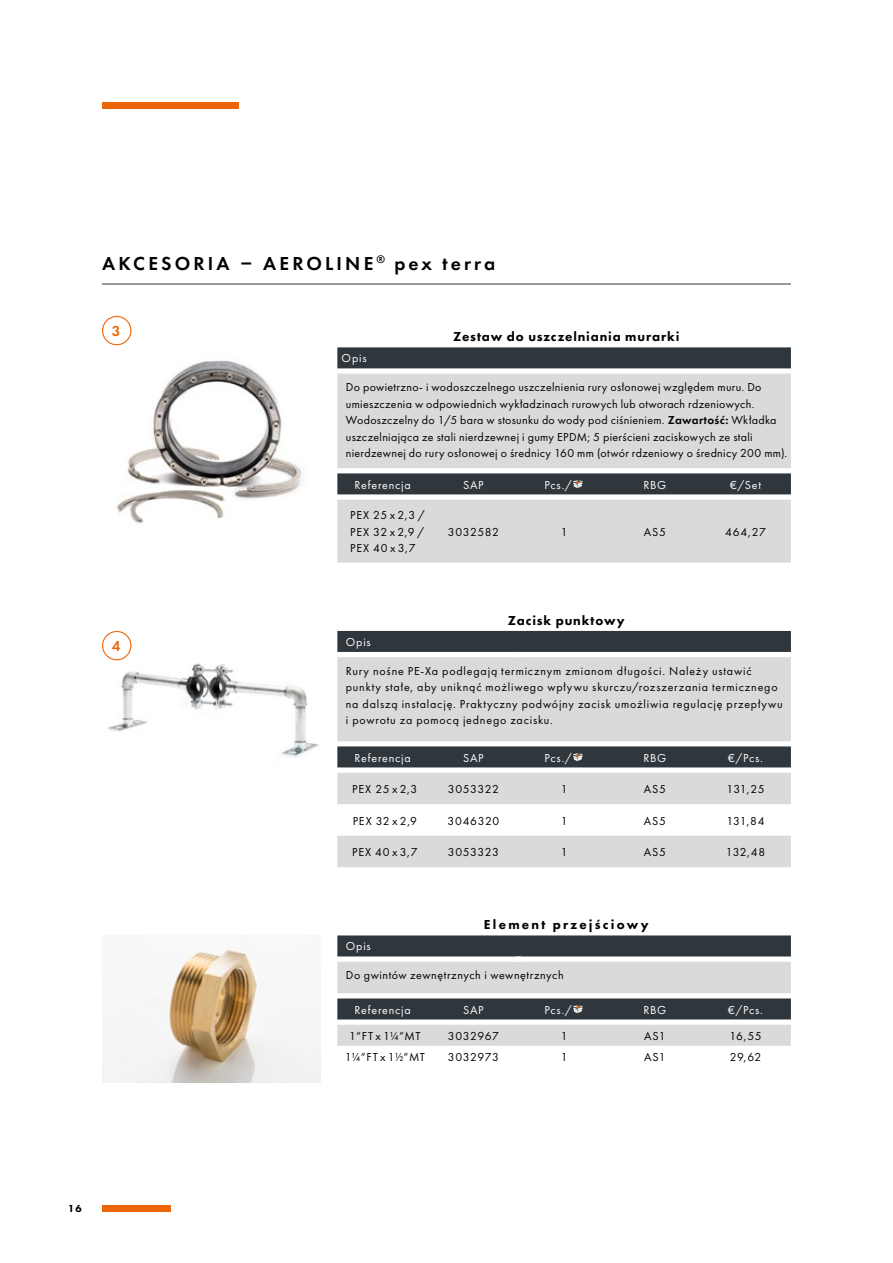
<style>
.page{position:relative;width:893px;height:1263px;background:#fff}
.page>*{position:absolute;margin:0;border:0;box-sizing:border-box;transform-origin:0 0}
.t1{font:600 19.5px "Futura PT";letter-spacing:.16em;color:#000}
.t2{font:600 15px "Futura PT";color:#ec6608}
.t3{font:800 13.5px "Futura PT";letter-spacing:.065em;color:#000}
.t4{font:800 13.5px "Futura PT";letter-spacing:.165em;color:#000}
.t5{font:12px/16.5px "Futura PT";letter-spacing:.04em;color:#000}
.t6{font:12px/16.5px "Futura PT";letter-spacing:.065em;color:#000}
.t7{font:12px "Futura PT";letter-spacing:.065em;color:#fff}
.t8{font:12px "Futura PT";letter-spacing:.06em;color:#000}
.t9{font:800 10.5px "Futura PT";color:#000}
.s1{font-weight:600}
</style>
<div class="page">
<img style="left:102px;top:950px;width:218px;height:132px">
<img style="left:117px;top:360px;width:185px;height:165px">
<img style="left:102px;top:631px;width:217px;height:126px">
<div style="left:102px;top:316px;width:29px;height:29px;border:1px solid #ec6608;border-radius:50%"></div>
<div style="left:103px;top:631px;width:28px;height:29px;background:#fff;border-radius:50%"></div>
<div style="left:102px;top:631px;width:29px;height:29px;border:1px solid #ec6608;border-radius:50%"></div>
<hr style="left:102px;top:284px;width:689px;height:1px;background:#2f373d">
<svg style="left:337px;top:935px;width:454px;height:111px;background:#9fa2a4"></svg>
<div style="left:337px;top:631px;width:454px;height:21px;background:#2f373d"></div>
<svg style="left:337px;top:657px;width:454px;height:210px;fill:#dadada"></svg>
<svg style="left:573px;top:753px;width:11px;height:8px"></svg>
<svg style="left:337px;top:347px;width:454px;height:27px;fill:#2f373d"></svg>
<svg style="left:337px;top:374px;width:454px;height:189px;background:#c9caca"></svg>
<svg style="left:573px;top:480px;width:11px;height:8px"></svg>
<div style="left:102px;top:1205px;width:68px;height:7px;background:#ec6608"></div>
<div style="left:102px;top:102px;width:136px;height:7px;background:#ec6608"></div>
<h1 class="t1" style="left:102px;top:251px;width:394px">AKCESORIA – AEROLINE <sup>®</sup> pex terra</h1>
<p class="t2" style="left:112px;top:322px;width:10px">3</p>
<p class="t2" style="left:112px;top:637px;width:10px">4</p>
<p class="t3" style="left:453px;top:328px;width:228px">Zestaw do uszczelniania murarki</p>
<p class="t7" style="left:342px;top:351px;width:26px">Opis</p>
<p class="t5" style="left:346px;top:379px;width:443px">Do powietrzno- i wodoszczelnego uszczelnienia rury osłonowej względem muru. Do umieszczenia w odpowiednich wykładzinach rurowych lub otworach rdzeniowych.<br>Wodoszczelny do 1/5 bara w stosunku do wody pod ciśnieniem. <span class="s1">Zawartość:</span> Wkładka uszczelniająca ze stali nierdzewnej i gumy EPDM; 5 pierścieni zaciskowych ze stali nierdzewnej do rury osłonowej o średnicy 160 mm (otwór rdzeniowy o średnicy 200 mm).</p>
<p class="t7" style="left:354px;top:477px;width:58px">Referencja</p>
<p class="t7" style="left:463px;top:477px;width:22px">SAP</p>
<p class="t7" style="left:544px;top:477px;width:29px">Pcs./</p>
<p class="t7" style="left:643px;top:477px;width:24px">RBG</p>
<p class="t7" style="left:730px;top:477px;width:33px">€/Set</p>
<p class="t5" style="left:350px;top:507px;width:76px;text-align:justify">PEX 25 x 2,3 / PEX 32 x 2,9 / PEX 40 x 3,7</p>
<p class="t5" style="left:448px;top:523px;width:53px">3032582</p>
<p class="t5" style="left:561px;top:523px;width:8px">1</p>
<p class="t5" style="left:644px;top:523px;width:24px">AS5</p>
<p class="t5" style="left:725px;top:523px;width:42px">464,27</p>
<p class="t3" style="left:508px;top:612px;width:118px">Zacisk punktowy</p>
<p class="t7" style="left:346px;top:634px;width:26px">Opis</p>
<p class="t6" style="left:346px;top:662px;width:439px">Rury nośne PE-Xa podlegają termicznym zmianom długości. Należy ustawić punkty stałe, aby uniknąć możliwego wpływu skurczu/rozszerzania termicznego na dalszą instalację. Praktyczny podwójny zacisk umożliwia regulację przepływu i powrotu za pomocą jednego zacisku.</p>
<p class="t7" style="left:354px;top:750px;width:58px">Referencja</p>
<p class="t7" style="left:463px;top:750px;width:22px">SAP</p>
<p class="t7" style="left:544px;top:750px;width:29px">Pcs./</p>
<p class="t7" style="left:643px;top:750px;width:24px">RBG</p>
<p class="t7" style="left:728px;top:750px;width:36px">€/Pcs.</p>
<p class="t5" style="left:352px;top:781px;width:67px">PEX 25 x 2,3</p>
<p class="t5" style="left:448px;top:781px;width:53px">3053322</p>
<p class="t5" style="left:561px;top:781px;width:8px">1</p>
<p class="t5" style="left:644px;top:781px;width:24px">AS5</p>
<p class="t5" style="left:727px;top:781px;width:39px">131,25</p>
<p class="t5" style="left:353px;top:812px;width:66px">PEX 32 x 2,9</p>
<p class="t8" style="left:448px;top:813px;width:53px">3046320</p>
<p class="t5" style="left:561px;top:812px;width:8px">1</p>
<p class="t5" style="left:644px;top:812px;width:24px">AS5</p>
<p class="t5" style="left:727px;top:812px;width:40px">131,84</p>
<p class="t5" style="left:352px;top:844px;width:67px">PEX 40 x 3,7</p>
<p class="t5" style="left:448px;top:844px;width:52px">3053323</p>
<p class="t5" style="left:561px;top:844px;width:8px">1</p>
<p class="t5" style="left:644px;top:844px;width:24px">AS5</p>
<p class="t5" style="left:726px;top:844px;width:41px">132,48</p>
<p class="t4" style="left:484px;top:916px;width:166px">Element przejściowy</p>
<p class="t7" style="left:346px;top:939px;width:26px">Opis</p>
<p class="t5" style="left:346px;top:967px;width:219px">Do gwintów zewnętrznych i wewnętrznych</p>
<p class="t7" style="left:354px;top:1002px;width:58px">Referencja</p>
<p class="t7" style="left:463px;top:1002px;width:22px">SAP</p>
<p class="t7" style="left:544px;top:1002px;width:29px">Pcs./</p>
<p class="t7" style="left:643px;top:1002px;width:24px">RBG</p>
<p class="t7" style="left:728px;top:1002px;width:36px">€/Pcs.</p>
<p class="t5" style="left:349px;top:1027px;width:73px">1“FT x 1¼“MT</p>
<p class="t5" style="left:448px;top:1027px;width:52px">3032967</p>
<p class="t5" style="left:561px;top:1027px;width:8px">1</p>
<p class="t5" style="left:644px;top:1027px;width:23px">AS1</p>
<p class="t5" style="left:729px;top:1027px;width:34px">16,55</p>
<p class="t5" style="left:345px;top:1048px;width:82px">1¼“FT x 1½“MT</p>
<p class="t5" style="left:448px;top:1048px;width:52px">3032973</p>
<p class="t5" style="left:561px;top:1048px;width:8px">1</p>
<p class="t5" style="left:644px;top:1048px;width:23px">AS1</p>
<p class="t5" style="left:730px;top:1048px;width:33px">29,62</p>
<p class="t9" style="left:68px;top:1202px;width:15px">16</p>
</div>
